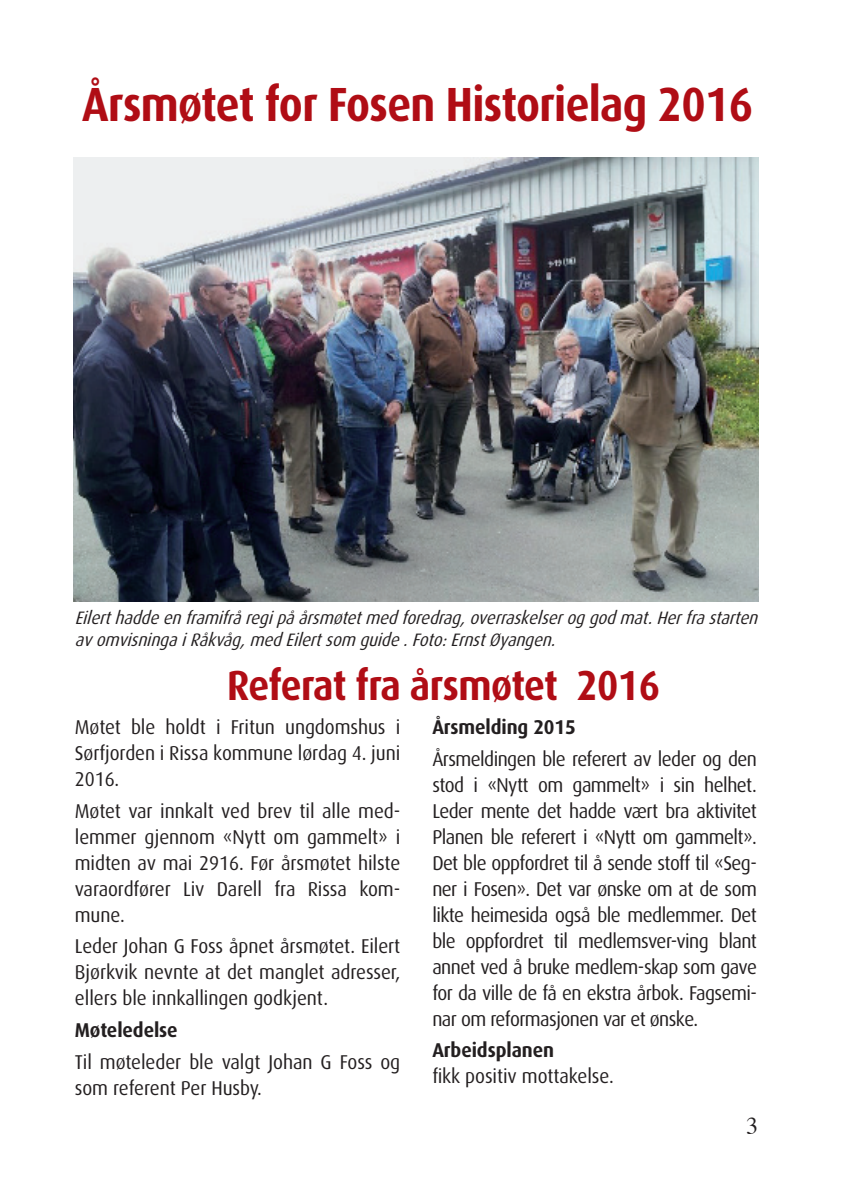
<style>
.page{position:relative;width:842px;height:1191px;background:#fff}
.page>*{position:absolute;margin:0;border:0;box-sizing:border-box;transform-origin:0 0}
.t1{font:700 48px "Dax";letter-spacing:-.015em;color:#b00d15;scale:.9 1}
.t2{font:700 42px "Dax";letter-spacing:-.02em;color:#b00d15;scale:.9 1}
.t3{font:24px "Times";color:#231f20}
.t4{font:20px/26px "Dax";letter-spacing:-.005em;color:#231f20;text-align:justify;scale:.95 1}
.t5{font:700 20px "Dax";letter-spacing:-.005em;color:#231f20;scale:.95 1}
.t6{font:italic 18px/21.6px "Dax";color:#231f20;scale:.93 1}
</style>
<div class="page">
<img style="left:74px;top:158px;width:684px;height:443px">
<h1 class="t1" style="left:82px;top:77px;width:747px">Årsmøtet for Fosen Historielag 2016</h1>
<p class="t6" style="left:75px;top:607px;width:741px">Eilerthaddeenframifråregipåårsmøtetmedforedrag,overraskelseroggodmat.Herfrastarten avomvisningaiRåkvåg,medEilertsom guide.Foto:ErnstØyangen.</p>
<h2 class="t2" style="left:227px;top:662px;width:482px">Referat fra årsmøtet 2016</h2>
<p class="t4" style="left:75px;top:714px;width:344px">Møtet ble holdt i Fritun ungdomshus i Sørfjorden i Rissa kommune lørdag 4. juni 2016.</p>
<p class="t4" style="left:75px;top:798px;width:344px">Møtet var innkalt ved brev til alle med&shy;lemmer gjennom «Nytt om gammelt» i midten av mai 2916. Før årsmøtet hilste varaordfører Liv Darell fra Rissa kom&shy;mune.</p>
<p class="t4" style="left:75px;top:933px;width:344px">Leder Johan G Foss åpnet årsmøtet. Eilert Bjørkvik nevnte at det manglet adresser, ellers ble innkallingen godkjent.</p>
<p class="t5" style="left:75px;top:1019px;width:110px">Møteledelse</p>
<p class="t4" style="left:75px;top:1049px;width:344px">Til møteleder ble valgt Johan G Foss og som referent Per Husby.</p>
<p class="t5" style="left:432px;top:716px;width:153px">Årsmelding 2015</p>
<p class="t4" style="left:432px;top:746px;width:343px">Årsmeldingen ble referert av leder og den stod i «Nytt om gammelt» i sin helhet.<br>Leder mente det hadde vært bra aktivitet Planen ble referert i «Nytt om gammelt».<br>Det ble oppfordret til å sende stoff til «Seg&shy;ner i Fosen». Det var ønske om at de som likte heimesida også ble medlemmer. Det ble oppfordret til medlemsver-ving blant annet ved å bruke medlem-skap som gave for da ville de få en ekstra årbok. Fagsemi&shy;nar om reformasjonen var et ønske.</p>
<p class="t5" style="left:432px;top:1039px;width:130px">Arbeidsplanen</p>
<p class="t4" style="left:432px;top:1063px;width:193px">fikk positiv mottakelse.</p>
<p class="t3" style="left:746px;top:1103px;width:13px">3</p>
</div>
